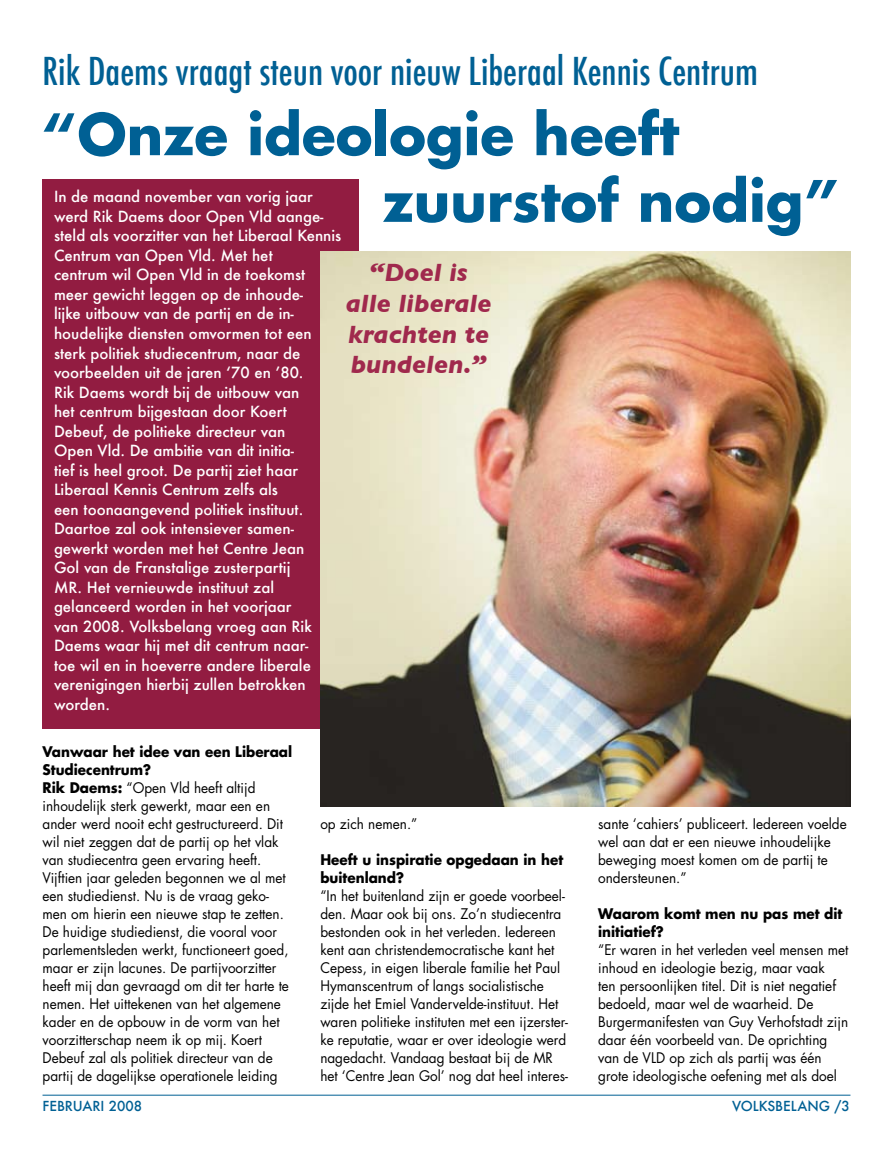
<style>
.page{position:relative;width:893px;height:1149px;background:#fff}
.page>*{position:absolute;margin:0;border:0;box-sizing:border-box;transform-origin:0 0}
.t1{font:700 55.5px/66.6px "Futura";color:#006094}
.t2{font:500 condensed 37.5px "Futura";color:#006094}
.t3{font:italic 700 25.5px/30.6px "Gill Sans";color:#a0294d;text-align:center}
.t4{font:500 15px/19.5px "Futura";color:#fff}
.t5{font:14.25px/18px "Futura";color:#000;scale:.95 1}
.t6{font:700 14.25px/18px "Futura";color:#000;scale:.95 1}
.t7{font:500 13.5px "Futura";color:#006094}
.s1{font-weight:700}
</style>
<div class="page">
<hr style="left:43px;top:1094px;width:807px;height:1px;background:#006094">
<div style="left:43px;top:179px;width:316px;height:549px;background:#921c41"></div>
<img style="left:320px;top:251px;width:530px;height:555px">
<h2 class="t2" style="left:43px;top:47px;width:717px">Rik Daems vraagt steun voor nieuw Liberaal Kennis Centrum</h2>
<h1 class="t1" style="left:383px;top:99px;width:457px;text-indent:-340px">“Onze ideologie heeft zuurstof nodig”</h1>
<p class="t4" style="left:54px;top:187px;width:289px">In de maand november van vorig jaar werd Rik Daems door Open Vld aange&shy;steld als voorzitter van het Liberaal Kennis Centrum van Open Vld. Met het<br>centrum wil Open Vld in de toekomst meer gewicht leggen op de inhoude-<br>lijke uitbouw van de partij en de in&shy;houdelijke diensten omvormen tot een sterk politiek studiecentrum, naar de voorbeelden uit de jaren ‘70 en ’80.<br>Rik Daems wordt bij de uitbouw van<br>het centrum bijgestaan door Koert Debeuf, de politieke directeur van<br>Open Vld. De ambitie van dit initia-<br>tief is heel groot. De partij ziet haar Liberaal Kennis Centrum zelfs als<br>een toonaangevend politiek instituut.<br>Daartoe zal ook intensiever samen&shy;gewerkt worden met het Centre Jean<br>Gol van de Franstalige zusterpartij<br>MR. Het vernieuwde instituut zal gelanceerd worden in het voorjaar<br>van 2008. Volksbelang vroeg aan Rik Daems waar hij met dit centrum naar-<br>toe wil en in hoeverre andere liberale verenigingen hierbij zullen betrokken worden.</p>
<h3 class="t3" style="left:346px;top:257px;width:147px">“Doel is alle liberale krachten te bundelen.”</h3>
<p class="t5" style="left:43px;top:742px;width:264px"><span class="s1">Vanwaar het idee van een Liberaal Studiecentrum?<br>Rik Daems:</span> “Open Vld heeft altijd inhoudelijk sterk gewerkt, maar een en ander werd nooit echt gestructureerd. Dit wil niet zeggen dat de partij op het vlak van studiecentra geen ervaring heeft.<br>Vijftien jaar geleden begonnen we al met een studiedienst. Nu is de vraag geko&shy;men om hierin een nieuwe stap te zetten.<br>De huidige studiedienst, die vooral voor parlementsleden werkt, functioneert goed, maar er zijn lacunes. De partijvoorzitter heeft mij dan gevraagd om dit ter harte te nemen. Het uittekenen van het algemene kader en de opbouw in de vorm van het voorzitterschap neem ik op mij. Koert Debeuf zal als politiek directeur van de partij de dagelijkse operationele leiding</p>
<p class="t5" style="left:320px;top:814px;width:104px">op zich nemen.”</p>
<p class="t6" style="left:320px;top:849px;width:257px">Heeft u inspiratie opgedaan in het buitenland?</p>
<p class="t5" style="left:320px;top:886px;width:262px">“In het buitenland zijn er goede voorbeel&shy;den. Maar ook bij ons. Zo’n studiecentra bestonden ook in het verleden. Iedereen kent aan christendemocratische kant het Cepess, in eigen liberale familie het Paul Hymanscentrum of langs socialistische zijde het Emiel Vandervelde-instituut. Het waren politieke instituten met een ijzerster&shy;ke reputatie, waar er over ideologie werd nagedacht. Vandaag bestaat bij de MR het ‘Centre Jean Gol’ nog dat heel interes-</p>
<p class="t5" style="left:598px;top:814px;width:263px">sante ‘cahiers’ publiceert. Iedereen voelde wel aan dat er een nieuwe inhoudelijke beweging moest komen om de partij te ondersteunen.”</p>
<p class="t6" style="left:598px;top:903px;width:259px">Waarom komt men nu pas met dit initiatief?</p>
<p class="t5" style="left:598px;top:940px;width:265px">“Er waren in het verleden veel mensen met inhoud en ideologie bezig, maar vaak<br>ten persoonlijken titel. Dit is niet negatief bedoeld, maar wel de waarheid. De Burgermanifesten van Guy Verhofstadt zijn daar één voorbeeld van. De oprichting van de VLD op zich als partij was één grote ideologische oefening met als doel</p>
<p class="t7" style="left:43px;top:1096px;width:101px">FEBRUARI 2008</p>
<p class="t7" style="left:732px;top:1096px;width:119px">VOLKSBELANG /3</p>
</div>
